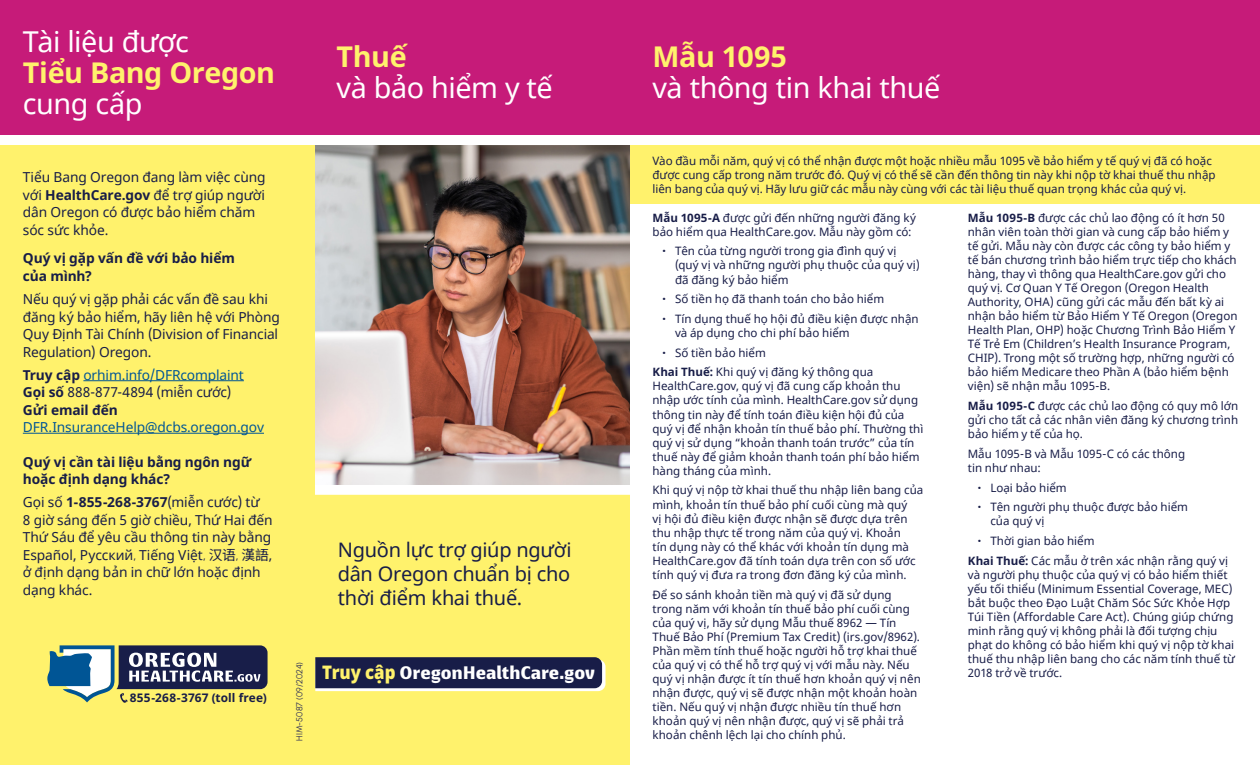
<style>
.page{position:relative;width:1260px;height:765px;background:#fff}
.page>*{position:absolute;margin:0;border:0;box-sizing:border-box;transform-origin:0 0}
.t1{font:28.75px "Noto Sans";letter-spacing:-.015em;color:#fff}
.t2{font:700 28.75px "Noto Sans";letter-spacing:-.015em;color:#fff26c}
.t3{font:20px/24px "Noto Sans";letter-spacing:-.015em;color:#181d48;text-align:justify}
.t4{font:900 18.75px "Basel Neue";letter-spacing:-.01em;color:#fff;scale:.9 1}
.t5{font:13.75px/17.5px "Noto Sans";letter-spacing:-.005em;color:#181d48}
.t6{font:700 13.75px/17.5px "Noto Sans";letter-spacing:-.005em;color:#181d48}
.t7{font:13.75px "Noto Sans";letter-spacing:-.01em;color:#005695}
.t8{font:700 11.88px "Noto Sans";letter-spacing:.015em;color:#181d48}
.t9{font:11.5px/14px "Noto Sans";color:#181d48}
.t10{font:8.75px "Urbanist";letter-spacing:.015em;color:#333458}
.s1{font-weight:700}
.s2{font-weight:400;color:#005695}
.s3{font-weight:400}
.s4{font-family:"Urbanist"}
.s5{font-family:"Noto Sans SC"}
.s6{font-family:"Noto Sans TC"}
.s7{font-family:"Noto Sans";color:#fff26c}
.s8{font-family:"Urbanist";font-size:13.75px}
</style>
<div class="page">
<div style="left:0;top:103px;width:1260px;height:662px;background:#fff26c"></div>
<div style="left:0;top:0;width:1260px;height:135px;background:#c61b79"></div>
<div style="left:0;top:135px;width:1260px;height:10px;background:#fff"></div>
<div style="left:315px;top:485px;width:317px;height:10px;background:#fff"></div>
<div style="left:630px;top:204px;width:630px;height:561px;background:#fff"></div>
<hr style="left:83px;top:381px;width:161px;height:1px;background:#005695">
<hr style="left:23px;top:433px;width:241px;height:1px;background:#005695">
<img style="left:315px;top:145px;width:315px;height:340px">
<svg style="left:315px;top:657px;width:291px;height:34px;background:#2f3358"></svg>
<svg style="left:47px;top:645px;width:221px;height:58px"></svg>
<h1 class="t1" style="left:23px;top:21px;width:168px">Tài liệu được</h1>
<h1 class="t2" style="left:23px;top:52px;width:254px">Tiểu Bang Oregon</h1>
<h1 class="t1" style="left:23px;top:84px;width:121px">cung cấp</h1>
<p class="t5" style="left:23px;top:169px;width:244px">Tiểu Bang Oregon đang làm việc cùng với <span class="s1">HealthCare.gov</span> để trợ giúp người dân Oregon có được bảo hiểm chăm sóc sức khỏe.</p>
<p class="t6" style="left:23px;top:250px;width:214px">Quý vị gặp vấn đề với bảo hiểm của mình?</p>
<p class="t5" style="left:23px;top:291px;width:259px">Nếu quý vị gặp phải các vấn đề sau khi đăng ký bảo hiểm, hãy liên hệ với Phòng Quy Định Tài Chính (Division of Financial Regulation) Oregon.</p>
<p class="t6" style="left:23px;top:366px;width:223px">Truy cập <span class="s2">orhim.info/DFRcomplaint<br></span>Gọi số <span class="s3">888-877-4894 (miễn cước)<br></span>Gửi email đến</p>
<p class="t7" style="left:23px;top:418px;width:243px">DFR.InsuranceHelp@dcbs.oregon.gov</p>
<p class="t6" style="left:23px;top:453px;width:230px">Quý vị cần tài liệu bằng ngôn ngữ hoặc định dạng khác?</p>
<p class="t5" style="left:23px;top:494px;width:251px">Gọi số <span class="s1">1-855-268-3767</span>(miễn cước) từ<br>8 giờ sáng đến 5 giờ chiều, Thứ Hai đến<br>Thứ Sáu để yêu cầu thông tin này bằng<br>Español, Pусский<span class="s4">,</span> Tiếng Việt<span class="s4">,</span> <span class="s5">汉语</span><span class="s4">,</span> <span class="s6">漢語</span>, ở định dạng bản in chữ lớn hoặc định dạng khác.</p>
<h1 class="t2" style="left:337px;top:37px;width:72px">Thuế</h1>
<h1 class="t1" style="left:337px;top:68px;width:218px">và bảo hiểm y tế</h1>
<h2 class="t3" style="left:338px;top:539px;width:235px">Nguồn lực trợ giúp người dân Oregon chuẩn bị cho thời điểm khai thuế.</h2>
<p class="t8" style="left:130px;top:689px;width:139px">855-268-3767 (toll free)</p>
<p class="t10" style="left:294px;top:741px;width:81px;rotate:-90deg">HIM-5087 (09/2024)</p>
<h3 class="t4" style="left:322px;top:662px;width:305px"><span class="s7">Truy cập</span> OregonHealthCare.gov</h3>
<h1 class="t2" style="left:652px;top:37px;width:136px">Mẫu 1095</h1>
<h1 class="t1" style="left:652px;top:68px;width:289px">và thông tin khai thuế</h1>
<p class="t9" style="left:652px;top:155px;width:565px">Vào đầu mỗi năm, quý vị có thể nhận được một hoặc nhiều mẫu 1095 về bảo hiểm y tế quý vị đã có hoặc được cung cấp trong năm trước đó. Quý vị có thể sẽ cần đến thông tin này khi nộp tờ khai thuế thu nhập liên bang của quý vị. Hãy lưu giữ các mẫu này cùng với các tài liệu thuế quan trọng khác của quý vị.</p>
<p class="t9" style="left:652px;top:211px;width:265px"><span class="s1">Mẫu 1095-A</span> được gửi đến những người đăng ký bảo hiểm qua HealthCare.gov. Mẫu này gồm có:</p>
<p class="t9" style="left:675px;top:245px;width:246px;text-indent:-12px"><span class="s8">•</span> Tên của từng người trong gia đình quý vị (quý vị và những người phụ thuộc của quý vị) đã đăng ký bảo hiểm</p>
<p class="t9" style="left:662px;top:292px;width:223px"><span class="s8">•</span> Số tiền họ đã thanh toán cho bảo hiểm</p>
<p class="t9" style="left:675px;top:312px;width:245px;text-indent:-12px"><span class="s8">•</span> Tín dụng thuế họ hội đủ điều kiện được nhận và áp dụng cho chi phí bảo hiểm</p>
<p class="t9" style="left:652px;top:343px;width:222px;line-height:19.8px;text-indent:10px"><span class="s8">•</span> Số tiền bảo hiểm<br><span class="s1">Khai Thuế:</span> Khi quý vị đăng ký thông qua</p>
<p class="t9" style="left:652px;top:380px;width:272px">HealthCare.gov, quý vị đã cung cấp khoản thu nhập ước tính của mình. HealthCare.gov sử dụng thông tin này để tính toán điều kiện hội đủ của quý vị để nhận khoản tín thuế bảo phí. Thường thì quý vị sử dụng “khoản thanh toán trước” của tín thuế này để giảm khoản thanh toán phí bảo hiểm hàng tháng của mình.</p>
<p class="t9" style="left:652px;top:484px;width:272px">Khi quý vị nộp tờ khai thuế thu nhập liên bang của mình, khoản tín thuế bảo phí cuối cùng mà quý<br>vị hội đủ điều kiện được nhận sẽ được dựa trên thu nhập thực tế trong năm của quý vị. Khoản<br>tín dụng này có thể khác với khoản tín dụng mà HealthCare.gov đã tính toán dựa trên con số ước tính quý vị đưa ra trong đơn đăng ký của mình.</p>
<p class="t9" style="left:652px;top:588px;width:270px">Để so sánh khoản tiền mà quý vị đã sử dụng trong năm với khoản tín thuế bảo phí cuối cùng của quý vị, hãy sử dụng Mẫu thuế 8962 — Tín Thuế Bảo Phí (Premium Tax Credit) (irs.gov/8962).<br>Phần mềm tính thuế hoặc người hỗ trợ khai thuế của quý vị có thể hỗ trợ quý vị với mẫu này. Nếu quý vị nhận được ít tín thuế hơn khoản quý vị nên nhận được, quý vị sẽ được nhận một khoản hoàn tiền. Nếu quý vị nhận được nhiều tín thuế hơn khoản quý vị nên nhận được, quý vị sẽ phải trả khoản chênh lệch lại cho chính phủ.</p>
<p class="t9" style="left:968px;top:211px;width:271px"><span class="s1">Mẫu 1095-B</span> được các chủ lao động có ít hơn 50 nhân viên toàn thời gian và cung cấp bảo hiểm y tế gửi. Mẫu này còn được các công ty bảo hiểm y tế bán chương trình bảo hiểm trực tiếp cho khách hàng, thay vì thông qua HealthCare.gov gửi cho quý vị. Cơ Quan Y Tế Oregon (Oregon Health Authority, OHA) cũng gửi các mẫu đến bất kỳ ai nhận bảo hiểm từ Bảo Hiểm Y Tế Oregon (Oregon Health Plan, OHP) hoặc Chương Trình Bảo Hiểm Y Tế Trẻ Em (Children’s Health Insurance Program, CHIP). Trong một số trường hợp, những người có bảo hiểm Medicare theo Phần A (bảo hiểm bệnh viện) sẽ nhận mẫu 1095-B.</p>
<p class="t9" style="left:968px;top:399px;width:272px;text-align:justify"><span class="s1">Mẫu 1095-C</span> được các chủ lao động có quy mô lớn gửi cho tất cả các nhân viên đăng ký chương trình bảo hiểm y tế của họ.</p>
<p class="t9" style="left:968px;top:447px;width:219px">Mẫu 1095-B và Mẫu 1095-C có các thông tin như nhau:</p>
<p class="t9" style="left:978px;top:481px;width:90px"><span class="s8">•</span> Loại bảo hiểm</p>
<p class="t9" style="left:990px;top:501px;width:199px;text-indent:-12px"><span class="s8">•</span> Tên người phụ thuộc được bảo hiểm của quý vị</p>
<p class="t9" style="left:968px;top:531px;width:262px;line-height:19.8px;text-indent:10px"><span class="s8">•</span> Thời gian bảo hiểm<br><span class="s1">Khai Thuế:</span> Các mẫu ở trên xác nhận rằng quý vị</p>
<p class="t9" style="left:968px;top:568px;width:269px">và người phụ thuộc của quý vị có bảo hiểm thiết yếu tối thiểu (Minimum Essential Coverage, MEC) bắt buộc theo Đạo Luật Chăm Sóc Sức Khỏe Hợp Túi Tiền (Affordable Care Act). Chúng giúp chứng minh rằng quý vị không phải là đối tượng chịu phạt do không có bảo hiểm khi quý vị nộp tờ khai thuế thu nhập liên bang cho các năm tính thuế từ 2018 trở về trước.</p>
</div>
